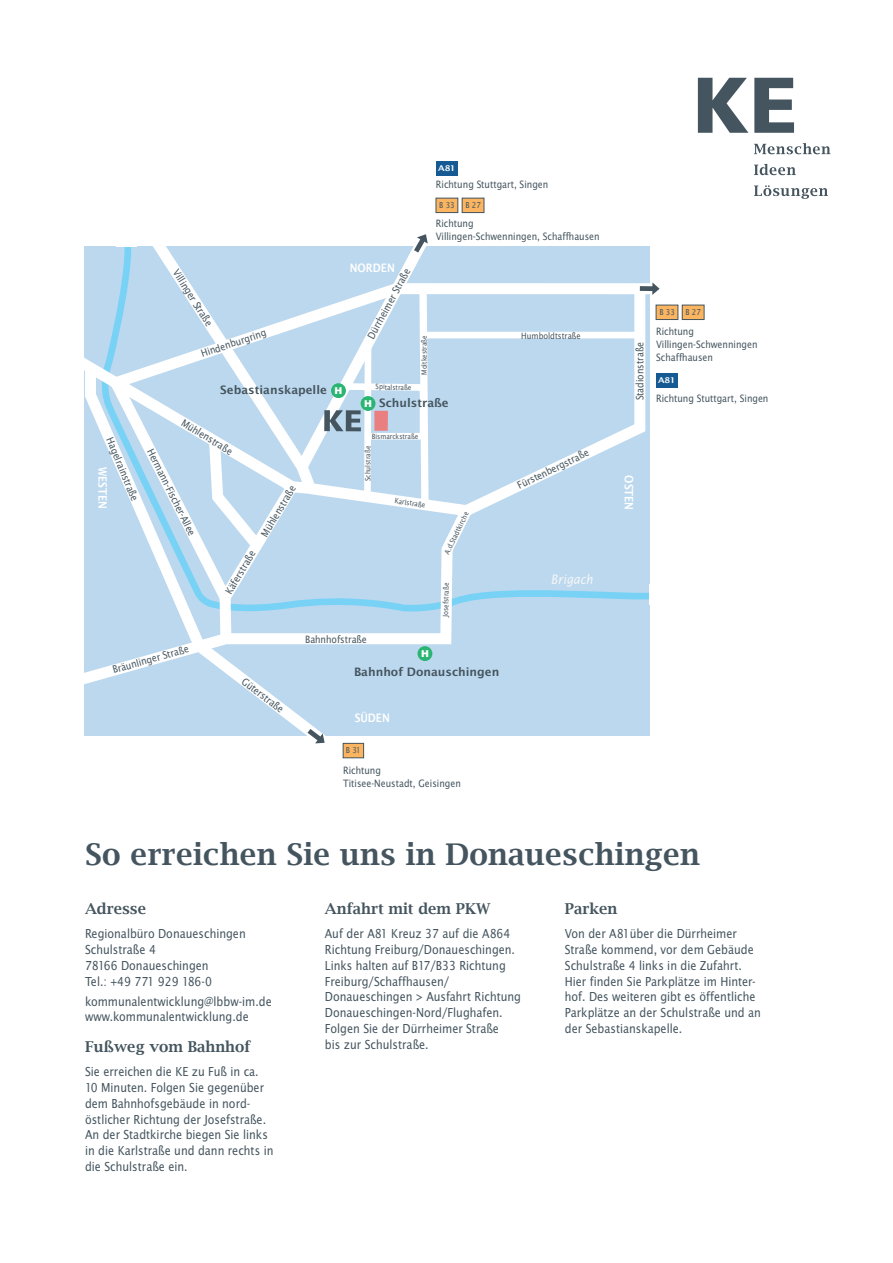
<style>
.page{position:relative;width:893px;height:1263px;background:#fff}
.page>*{position:absolute;margin:0;border:0;box-sizing:border-box;transform-origin:0 0}
.t1{font:600 30px "Lucida Bright";letter-spacing:.01em;color:#45555f}
.t2{font:600 15px "Lucida Bright";color:#45555f}
.t3{font:italic 14.1px "Lucida Sans Nar EFOP";color:#f4f6f7}
.t4{font:13.5px/15.8px "Lucida Sans Nar EFOP";color:#45555f}
.t5{font:600 12.6px "Lucida Sans EFOP";color:#45555f}
.t6{font:12.6px "Lucida Sans Nar EFOP Dem Bol";color:#fff}
.t7{font:10.95px/13.2px "Lucida Sans Nar EFOP";color:#45555f}
.t8{font:9.45px "Lucida Sans Nar EFOP";color:#45555f}
.t9{font:900 9.45px "Arial";color:#fff}
.t10{font:8.85px "Lucida Sans Nar EFOP";color:#45555f}
.t11{font:600 8.55px "Lucida Sans EFOP";letter-spacing:-.035em;color:#fff;scale:1.13 1}
.t12{font:7.8px "Lucida Sans Nar EFOP";letter-spacing:-.005em;color:#45555f}
</style>
<div class="page">
<div style="left:84px;top:246px;width:566px;height:490px;background:#bcd8ee"></div>
<svg style="left:260px;top:699px;width:84px;height:60px"></svg>
<svg style="left:307px;top:729px;width:18px;height:14px"></svg>
<div style="left:343px;top:743px;width:21px;height:15px;background:#fbb561"></div>
<div style="left:343px;top:743px;width:21px;height:15px;border:1px solid #45555f"></div>
<svg style="left:116px;top:236px;width:312px;height:42px"></svg>
<svg style="left:84px;top:620px;width:368px;height:79px"></svg>
<svg style="left:84px;top:278px;width:583px;height:342px"></svg>
<svg style="left:640px;top:282px;width:19px;height:13px"></svg>
<svg style="left:214px;top:586px;width:23px;height:64px"></svg>
<svg style="left:280px;top:280px;width:199px;height:243px"></svg>
<div style="left:331px;top:383px;width:15px;height:15px;background:#2bb572;border-radius:50%"></div>
<div style="left:361px;top:396px;width:14px;height:15px;background:#2bb572;border-radius:50%"></div>
<div style="left:436px;top:161px;width:21px;height:15px;background:#155a93"></div>
<div style="left:656px;top:373px;width:21px;height:15px;background:#155a93"></div>
<div style="left:656px;top:305px;width:22px;height:14px;background:#fbb561"></div>
<div style="left:656px;top:305px;width:22px;height:15px;border:1px solid #45555f"></div>
<div style="left:682px;top:305px;width:22px;height:14px;background:#fbb561"></div>
<div style="left:682px;top:305px;width:22px;height:15px;border:1px solid #45555f"></div>
<div style="left:436px;top:198px;width:22px;height:15px;background:#fbb561"></div>
<div style="left:436px;top:198px;width:22px;height:15px;border:1px solid #45555f"></div>
<div style="left:462px;top:198px;width:22px;height:15px;background:#fbb561"></div>
<div style="left:462px;top:198px;width:22px;height:15px;border:1px solid #45555f"></div>
<svg style="left:203px;top:431px;width:69px;height:129px"></svg>
<div style="left:116px;top:226px;width:20px;height:20px;background:#fff"></div>
<div style="left:649px;top:584px;width:21px;height:20px;background:#fff"></div>
<svg style="left:698px;top:78px;width:50px;height:55px"></svg>
<svg style="left:754px;top:78px;width:40px;height:55px"></svg>
<svg style="left:754px;top:143px;width:76px;height:11px"></svg>
<svg style="left:754px;top:164px;width:42px;height:11px"></svg>
<svg style="left:754px;top:185px;width:74px;height:14px"></svg>
<p class="t11" style="left:438px;top:163px;width:17px">A81</p>
<p class="t7" style="left:436px;top:179px;width:114px">Richtung Stuttgart, Singen</p>
<p class="t10" style="left:439px;top:200px;width:43px">B 33 B 27</p>
<p class="t7" style="left:436px;top:217px;width:165px">Richtung<br>Villingen-Schwenningen, Schaffhausen</p>
<p class="t7" style="left:181px;top:267px;width:66px;rotate:58deg">Villinger Straße</p>
<p class="t7" style="left:199px;top:348px;width:69px;rotate:-18deg">Hindenburgring</p>
<p class="t6" style="left:350px;top:261px;width:47px">NORDEN</p>
<p class="t7" style="left:365px;top:335px;width:80px;rotate:-62deg">Dürrheimer Straße</p>
<p class="t12" style="left:420px;top:375px;width:41px;rotate:-90deg">Moltkestraße</p>
<p class="t5" style="left:220px;top:383px;width:108px">Sebastianskapelle</p>
<p class="t9" style="left:335px;top:386px;width:9px">H</p>
<p class="t12" style="left:376px;top:382px;width:37px;rotate:1deg">Spitalstraße</p>
<p class="t9" style="left:364px;top:399px;width:9px">H</p>
<p class="t5" style="left:379px;top:396px;width:71px">Schulstraße</p>
<p class="t8" style="left:521px;top:330px;width:61px">Humboldtstraße</p>
<p class="t7" style="left:634px;top:400px;width:60px;rotate:-90deg">Stadionstraße</p>
<p class="t7" style="left:185px;top:417px;width:60px;rotate:31deg">Mühlenstraße</p>
<p class="t12" style="left:372px;top:432px;width:48px">Bismarckstraße</p>
<p class="t7" style="left:115px;top:435px;width:69px;rotate:68deg">Hagelrainstraße</p>
<p class="t12" style="left:364px;top:481px;width:37px;rotate:-90deg">Schulstraße</p>
<p class="t7" style="left:156px;top:446px;width:97px;rotate:64deg">Hermann-Fischer-Allee</p>
<p class="t7" style="left:515px;top:480px;width:80px;rotate:-26deg">Fürstenbergstraße</p>
<p class="t6" style="left:110px;top:467px;width:43px;rotate:90deg">WESTEN</p>
<p class="t6" style="left:636px;top:475px;width:36px;rotate:90deg">OSTEN</p>
<p class="t7" style="left:259px;top:533px;width:60px;rotate:-60deg">Mühlenstraße</p>
<p class="t12" style="left:395px;top:497px;width:32px;rotate:7deg">Karlstraße</p>
<p class="t12" style="left:442px;top:552px;width:48px;rotate:-64deg">A.d.Stadtkirche</p>
<p class="t7" style="left:223px;top:590px;width:51px;rotate:-60deg">Käferstraße</p>
<p class="t3" style="left:551px;top:572px;width:44px;rotate:-1deg">Brigach</p>
<p class="t12" style="left:441px;top:617px;width:35px;rotate:-89deg">Josefstraße</p>
<p class="t7" style="left:111px;top:664px;width:80px;rotate:-16deg">Bräunlinger Straße</p>
<p class="t7" style="left:247px;top:675px;width:52px;rotate:38deg">Güterstraße</p>
<p class="t7" style="left:305px;top:633px;width:63px">Bahnhofstraße</p>
<p class="t9" style="left:421px;top:648px;width:9px">H</p>
<p class="t5" style="left:354px;top:664px;width:147px">Bahnhof Donauschingen</p>
<p class="t6" style="left:355px;top:710px;width:37px">SÜDEN</p>
<p class="t10" style="left:346px;top:745px;width:16px">B 31</p>
<p class="t7" style="left:343px;top:764px;width:119px">Richtung<br>Titisee-Neustadt, Geisingen</p>
<p class="t10" style="left:659px;top:307px;width:43px">B 33 B 27</p>
<p class="t7" style="left:656px;top:325px;width:103px">Richtung<br>Villingen-Schwenningen<br>Schaffhausen</p>
<p class="t7" style="left:656px;top:392px;width:114px">Richtung Stuttgart, Singen</p>
<p class="t11" style="left:658px;top:375px;width:17px">A81</p>
<h1 class="t1" style="left:85px;top:837px;width:616px">So erreichen Sie uns in Donaueschingen</h1>
<p class="t2" style="left:85px;top:900px;width:63px">Adresse</p>
<p class="t4" style="left:85px;top:927px;width:162px">Regionalbüro Donaueschingen<br>Schulstraße 4<br>78166 Donaueschingen<br>Tel.: +49 771 929 186-0</p>
<p class="t4" style="left:85px;top:994px;width:188px">kommunalentwicklung@lbbw-im.de www.kommunalentwicklung.de</p>
<p class="t2" style="left:85px;top:1038px;width:167px">Fußweg vom Bahnhof</p>
<p class="t4" style="left:85px;top:1065px;width:190px">Sie erreichen die KE zu Fuß in ca.<br>10 Minuten. Folgen Sie gegenüber dem Bahnhofsgebäude in nord&shy;östlicher Richtung der Josefstraße.<br>An der Stadtkirche biegen Sie links in die Karlstraße und dann rechts in die Schulstraße ein.</p>
<p class="t2" style="left:325px;top:900px;width:167px">Anfahrt mit dem PKW</p>
<p class="t4" style="left:325px;top:927px;width:198px">Auf der A81 Kreuz 37 auf die A864<br>Richtung Freiburg/Donaueschingen.<br>Links halten auf B17/B33 Richtung<br>Freiburg/Schaffhausen/<br>Donaueschingen &gt; Ausfahrt Richtung<br>Donaueschingen-Nord/Flughafen.<br>Folgen Sie der Dürrheimer Straße<br>bis zur Schulstraße.</p>
<p class="t2" style="left:565px;top:900px;width:54px">Parken</p>
<p class="t4" style="left:565px;top:927px;width:198px">Von der A81über die Dürrheimer Straße kommend, vor dem Gebäude Schulstraße 4 links in die Zufahrt.<br>Hier finden Sie Parkplätze im Hinter&shy;hof. Des weiteren gibt es öffentliche Parkplätze an der Schulstraße und an der Sebastianskapelle.</p>
</div>
